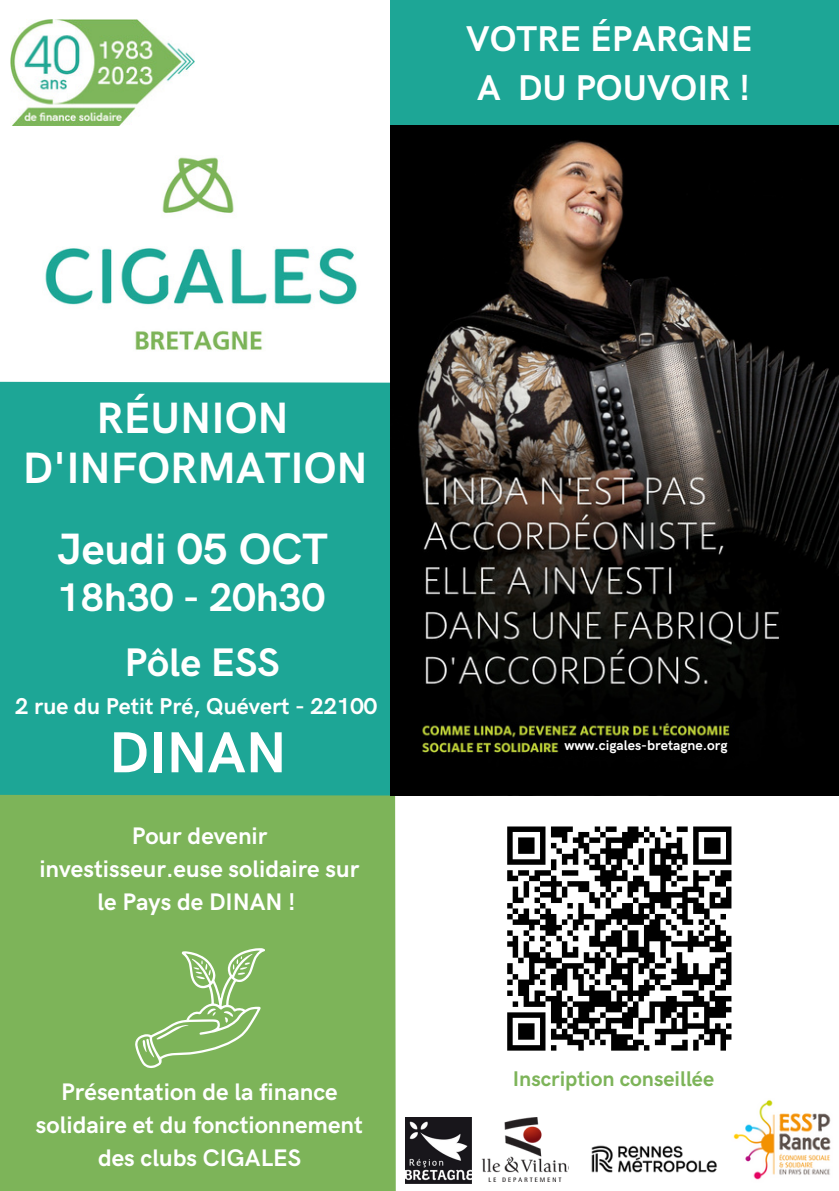
<style>
.page{position:relative;width:839px;height:1191px;background:#fff}
.page>*{position:absolute;margin:0;border:0;box-sizing:border-box;transform-origin:0 0}
.t1{font:700 58px "HK Grotesk";color:#fff}
.t2{font:700 44px "HK Grotesk";color:#fff}
.t3{font:700 40px "HK Grotesk";color:#fff}
.t4{font:700 36px "HK Grotesk";color:#fff}
.t5{font:700 24px/33px "HK Grotesk";color:#fff;text-align:center}
.t6{font:700 23px "HK Grotesk";color:#fff}
.t7{font:700 21.4px "HK Grotesk";color:#7db459}
.t8{font:700 14px "HK Grotesk";color:#fff}
</style>
<div class="page">
<div style="left:390px;top:0;width:448px;height:382px;background:#1da696"></div>
<div style="left:0;top:382px;width:391px;height:413px;background:#1da696"></div>
<img style="left:405px;top:1117px;width:66px;height:66px">
<img style="left:482px;top:1117px;width:87px;height:65px">
<img style="left:591px;top:1145px;width:126px;height:28px">
<div style="left:0;top:795px;width:396px;height:396px;background:#7db459"></div>
<img style="left:45px;top:157px;width:312px;height:194px">
<img style="left:10px;top:19px;width:185px;height:107px">
<svg style="left:135px;top:948px;width:130px;height:120px;background:#8ebd6f"></svg>
<img style="left:391px;top:125px;width:447px;height:671px">
<div style="left:558px;top:739px;width:180px;height:17px;background:#000"></div>
<img style="left:733px;top:1099px;width:98px;height:81px">
<svg style="left:507px;top:826px;width:225px;height:225px"></svg>
<p class="t4" style="left:466px;top:18px;width:288px">VOTRE ÉPARGNE</p>
<p class="t4" style="left:477px;top:68px;width:275px">A DU POUVOIR !</p>
<p class="t2" style="left:97px;top:393px;width:194px">RÉUNION</p>
<p class="t2" style="left:23px;top:443px;width:346px">D'INFORMATION</p>
<p class="t2" style="left:57px;top:524px;width:272px">Jeudi 05 OCT</p>
<p class="t3" style="left:58px;top:575px;width:269px">18h30 - 20h30</p>
<p class="t3" style="left:124px;top:640px;width:157px">Pôle ESS</p>
<p class="t6" style="left:15px;top:694px;width:363px">2 rue du Petit Pré, Quévert - 22100</p>
<p class="t1" style="left:109px;top:720px;width:179px">DINAN</p>
<p class="t5" style="left:39px;top:820px;width:321px">Pour devenir investisseur.euse solidaire sur le Pays de DINAN !</p>
<p class="t5" style="left:36px;top:1077px;width:328px">Présentation de la finance solidaire et du fonctionnement des clubs CIGALES</p>
<p class="t8" style="left:564px;top:737px;width:165px">www.cigales-bretagne.org</p>
<p class="t7" style="left:513px;top:1067px;width:203px">Inscription conseillée</p>
</div>
